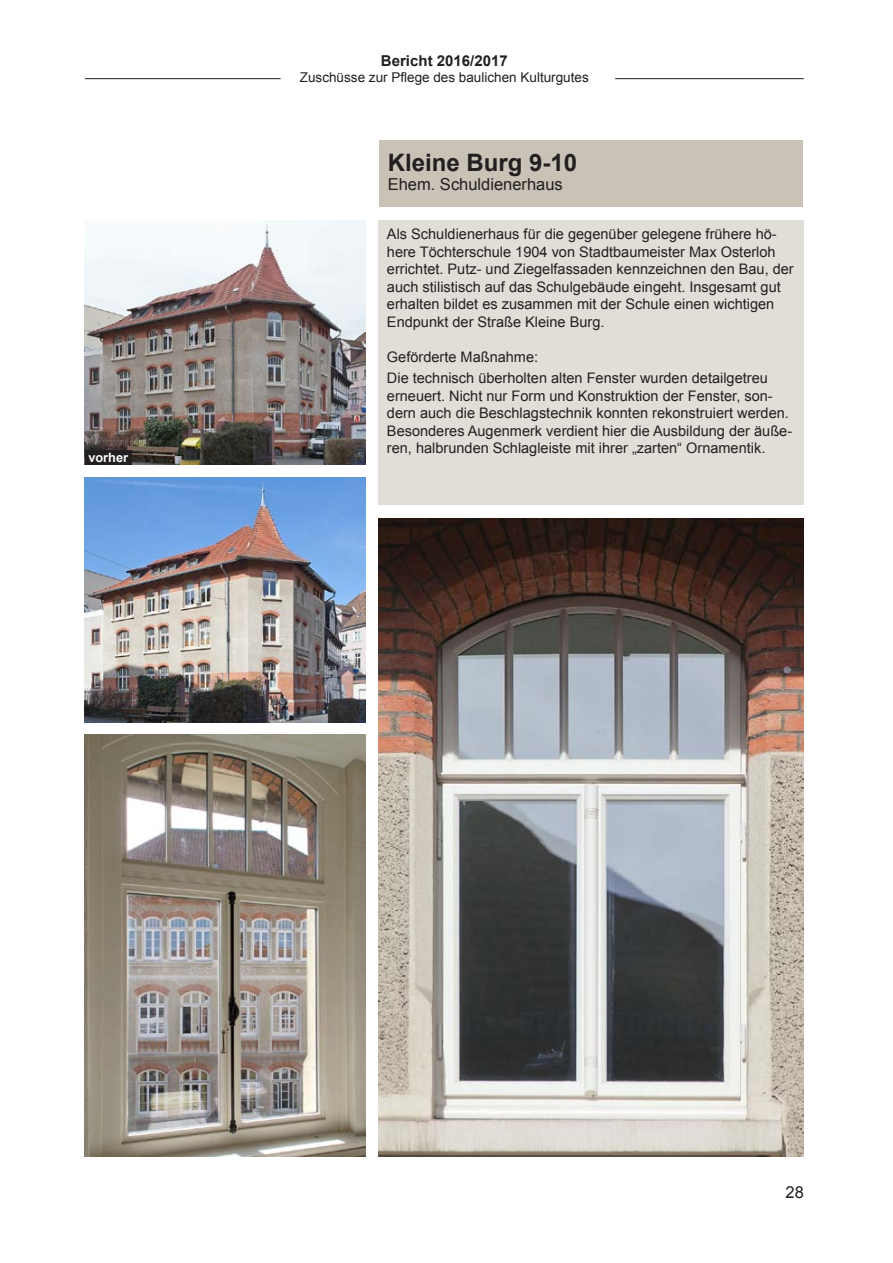
<style>
.page{position:relative;width:893px;height:1263px;background:#fff}
.page>*{position:absolute;margin:0;border:0;box-sizing:border-box;transform-origin:0 0}
.t1{font:700 24px "Arial";color:#231f20}
.t2{font:16.5px "Arial";color:#231f20}
.t3{font:700 15px "Arial";color:#231f20}
.t4{font:14.55px/17.4px "Arial";color:#231f20}
.t5{font:13.5px "Arial";color:#231f20}
.t6{font:700 12.75px "Arial";color:#fff}
</style>
<div class="page">
<hr style="left:85px;top:78px;width:196px;height:1px;background:#231f20">
<hr style="left:615px;top:78px;width:189px;height:1px;background:#231f20">
<div style="left:379px;top:140px;width:424px;height:67px;background:#c9c2b7"></div>
<div style="left:378px;top:220px;width:426px;height:285px;background:#e1ded8"></div>
<img style="left:85px;top:735px;width:281px;height:421px">
<img style="left:378px;top:518px;width:426px;height:638px">
<img style="left:85px;top:220px;width:281px;height:245px">
<img style="left:85px;top:478px;width:281px;height:244px">
<div style="left:85px;top:450px;width:47px;height:15px;background:#231f20"></div>
<p class="t6" style="left:88px;top:449px;width:41px">vorher</p>
<p class="t3" style="left:381px;top:51px;width:128px">Bericht 2016/2017</p>
<p class="t5" style="left:300px;top:69px;width:290px">Zuschüsse zur Pflege des baulichen Kulturgutes</p>
<h1 class="t1" style="left:388px;top:146px;width:191px">Kleine Burg 9-10</h1>
<p class="t2" style="left:388px;top:173px;width:177px">Ehem. Schuldienerhaus</p>
<p class="t4" style="left:387px;top:226px;width:408px">Als Schuldienerhaus für die gegenüber gelegene frühere hö&shy;here Töchterschule 1904 von Stadtbaumeister Max Osterloh errichtet. Putz- und Ziegelfassaden kennzeichnen den Bau, der auch stilistisch auf das Schulgebäude eingeht. Insgesamt gut erhalten bildet es zusammen mit der Schule einen wichtigen Endpunkt der Straße Kleine Burg.</p>
<p class="t4" style="left:387px;top:346px;width:382px;line-height:21.8px">Geförderte Maßnahme:<br>Die technisch überholten alten Fenster wurden detailgetreu</p>
<p class="t4" style="left:387px;top:387px;width:407px">erneuert. Nicht nur Form und Konstruktion der Fenster, son&shy;dern auch die Beschlagstechnik konnten rekonstruiert werden.<br>Besonderes Augenmerk verdient hier die Ausbildung der äuße&shy;ren, halbrunden Schlagleiste mit ihrer „zarten“ Ornamentik.</p>
<p class="t2" style="left:785px;top:1182px;width:20px">28</p>
</div>
